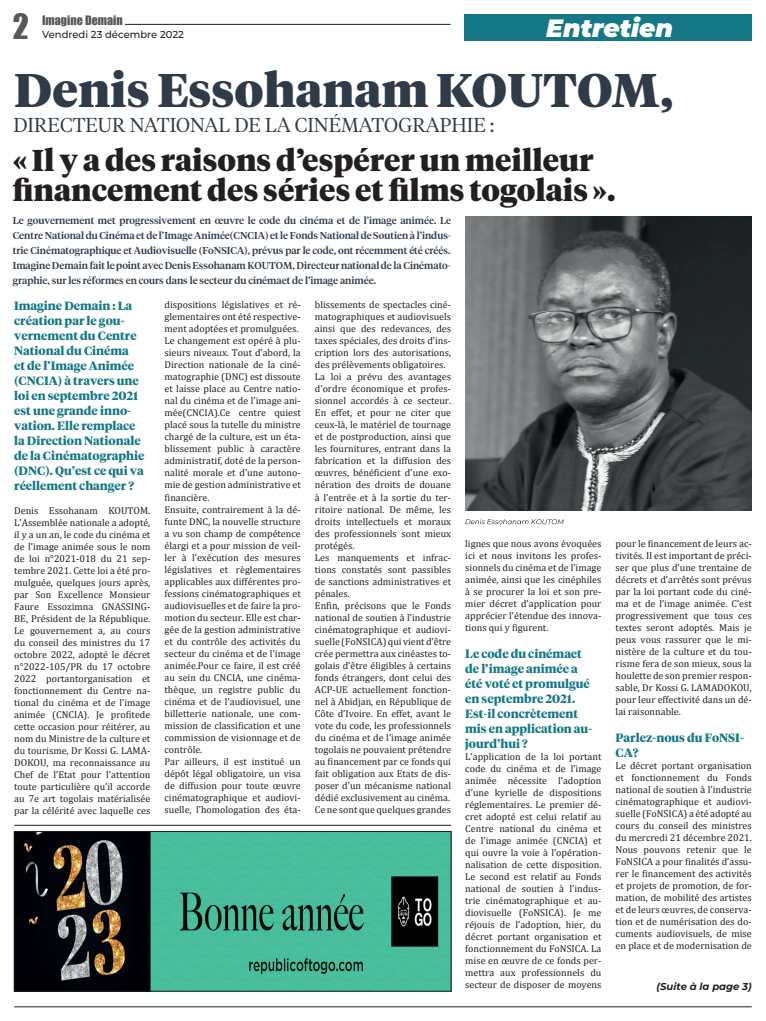
<style>
.page{position:relative;width:766px;height:1021px;background:#fff}
.page>*{position:absolute;margin:0;border:0;box-sizing:border-box;transform-origin:0 0}
.t1{font:900 47px "Tiempos Headline";color:#303b48}
.t2{font:32px "Impact";color:#57585a}
.t3{font:900 30px/30px "Tiempos Headline";color:#231f20}
.t4{font:italic 900 25px "Montserrat";color:#fff}
.t5{font:300 20px "Tiempos Headline";color:#303b48}
.t6{font:700 12px/15px "Tiempos Headline";color:#147886}
.t7{font:12px "Impact";color:#57585a}
.t8{font:10px/12px "Cambria";color:#231f20;text-align:justify}
.t9{font:500 10px/15px "Tiempos Headline";color:#313c49;text-align:justify}
.t10{font:500 10px "Montserrat";color:#231f20}
.t11{font:italic 700 10px "Montserrat";color:#231f20}
</style>
<div class="page">
<hr style="left:125px;top:24px;width:325px;height:1px;background:#231f20">
<hr style="left:14px;top:1006px;width:737px;height:1px;background:#231f20">
<div style="left:464px;top:14px;width:287px;height:27px;background:#147886"></div>
<img style="left:465px;top:216px;width:286px;height:294px">
<svg style="left:465px;top:519px;width:98px;height:5px"></svg>
<hr style="left:14px;top:824px;width:437px;height:1px;background:#231f20">
<img style="left:16px;top:833px;width:433px;height:156px">
<div style="left:14px;top:831px;width:437px;height:160px;border:1px solid #231f20"></div>
<h2 class="t2" style="left:13px;top:1px;width:18px">2</h2>
<p class="t7" style="left:42px;top:11px;width:82px">Imagine Demain</p>
<p class="t10" style="left:42px;top:28px;width:143px">Vendredi 23 décembre 2022</p>
<h3 class="t4" style="left:546px;top:12px;width:128px">Entretien</h3>
<h1 class="t1" style="left:14px;top:58px;width:660px">Denis Essohanam KOUTOM,</h1>
<h3 class="t5" style="left:13px;top:111px;width:482px">DIRECTEUR NATIONAL DE LA CINÉMATOGRAPHIE :</h3>
<h3 class="t3" style="left:13px;top:144px;width:604px">« Il y a des raisons d’espérer un meilleur financement des séries et films togolais ».</h3>
<p class="t9" style="left:13px;top:212px;width:439px">Le gouvernement met progressivement en œuvre le code du cinéma et de l’image animée. Le Centre National du Cinéma et de l’Image Animée(CNCIA) et le Fonds National de Soutien à l’indus&shy;trie Cinématographique et Audiovisuelle (FoNSICA), prévus par le code, ont récemment été créés.<br>Imagine Demain fait le point avec Denis Essohanam KOUTOM, Directeur national de la Cinémato&shy;graphie, sur les réformes en cours dans le secteur du cinémaet de l’image animée.</p>
<p class="t6" style="left:14px;top:298px;width:132px">Imagine Demain : La création par le gou&shy;vernement du Centre<br>National du Cinéma<br>et de l’Image Animée (CNCIA) à travers une loi en septembre 2021 est une grande inno&shy;vation. Elle remplace la Direction Nationale de la Cinématographie (DNC). Qu’est ce qui va réellement changer ?</p>
<p class="t8" style="left:14px;top:504px;width:138px">Denis Essohanam KOUTOM.<br>L’Assemblée nationale a adopté, il y a un an, le code du cinéma et de l’image animée sous le nom de loi n°2021-018 du 21 sep&shy;tembre 2021. Cette loi a été pro&shy;mulguée, quelques jours après, par Son Excellence Monsieur Faure Essozimna GNASSING-BE, Président de la République.<br>Le gouvernement a, au cours du conseil des ministres du 17 octobre 2022, adopté le décret n°2022-105/PR du 17 octobre 2022 portantorganisation et fonctionnement du Centre na&shy;tional du cinéma et de l’image animée (CNCIA). Je profitede cette occasion pour réitérer, au nom du Ministre de la culture et du tourisme, Dr Kossi G. LAMA-DOKOU, ma reconnaissance au Chef de l’Etat pour l’attention toute particulière qu’il accorde au 7e art togolais matérialisée par la célérité avec laquelle ces</p>
<p class="t8" style="left:164px;top:299px;width:138px;text-align:left">dispositions législatives et ré&shy;glementaires ont été respective&shy;ment adoptées et promulguées.<br>Le changement est opéré à plu&shy;sieurs niveaux. Tout d’abord, la<br>Direction nationale de la ciné&shy;matographie (DNC) est dissoute et laisse place au Centre natio&shy;nal du cinéma et de l’image ani&shy;mée(CNCIA).Ce centre quiest placé sous la tutelle du ministre chargé de la culture, est un éta&shy;blissement public à caractère administratif, doté de la person&shy;nalité morale et d’une autono&shy;mie de gestion administrative et financière.<br>Ensuite, contrairement à la dé&shy;funte DNC, la nouvelle structure a vu son champ de compétence élargi et a pour mission de veil&shy;ler à l’exécution des mesures législatives et règlementaires applicables aux différentes pro&shy;fessions cinématographiques et audiovisuelles et de faire la pro&shy;motion du secteur. Elle est char&shy;gée de la gestion administrative et du contrôle des activités du secteur du cinéma et de l’image animée.Pour ce faire, il est créé au sein du CNCIA, une cinéma&shy;thèque, un registre public du cinéma et de l’audiovisuel, une billetterie nationale, une com&shy;mission de classification et une commission de visionnage et de contrôle.<br>Par ailleurs, il est institué un dépôt légal obligatoire, un visa de diffusion pour toute œuvre cinématographique et audiovi&shy;suelle, l’homologation des éta-</p>
<p class="t8" style="left:315px;top:299px;width:138px;text-align:left">blissements de spectacles ciné&shy;matographiques et audiovisuels ainsi que des redevances, des taxes spéciales, des droits d’ins&shy;cription lors des autorisations, des prélèvements obligatoires.<br>La loi a prévu des avantages d’ordre économique et profes&shy;sionnel accordés à ce secteur.<br>En effet, et pour ne citer que ceux-là, le matériel de tournage et de postproduction, ainsi que les fournitures, entrant dans la fabrication et la diffusion des œuvres, bénéficient d’une exo&shy;nération des droits de douane à l’entrée et à la sortie du ter&shy;ritoire national. De même, les droits intellectuels et moraux des professionnels sont mieux protégés.<br>Les manquements et infrac&shy;tions constatés sont passibles de sanctions administratives et pénales.<br>Enfin, précisons que le Fonds national de soutien à l’industrie cinématographique et audiovi&shy;suelle (FoNSICA) qui vient d’être crée permettra aux cinéastes to&shy;golais d’être éligibles à certains fonds étrangers, dont celui des<br>ACP-UE actuellement fonction&shy;nel à Abidjan, en République de<br>Côte d’Ivoire. En effet, avant le vote du code, les professionnels du cinéma et de l’image animée togolais ne pouvaient prétendre au financement par ce fonds qui fait obligation aux Etats de dis&shy;poser d’un mécanisme national dédié exclusivement au cinéma.<br>Ce ne sont que quelques grandes</p>
<p class="t8" style="left:465px;top:537px;width:138px">lignes que nous avons évoquées ici et nous invitons les profes&shy;sionnels du cinéma et de l’image animée, ainsi que les cinéphiles à se procurer la loi et son pre&shy;mier décret d’application pour apprécier l’étendue des innova&shy;tions qui y figurent.</p>
<p class="t6" style="left:465px;top:645px;width:128px">Le code du cinémaet de l’image animée a été voté et promulgué en septembre 2021.<br>Est-il concrètement mis en application au&shy;jourd’hui ?</p>
<p class="t8" style="left:465px;top:750px;width:138px">L’application de la loi portant code du cinéma et de l’image animée nécessite l’adoption d’une kyrielle de dispositions réglementaires. Le premier dé&shy;cret adopté est celui relatif au Centre national du cinéma et de l’image animée (CNCIA) et qui ouvre la voie à l’opération&shy;nalisation de cette disposition.<br>Le second est relatif au Fonds national de soutien à l’indus&shy;trie cinématographique et au&shy;diovisuelle (FoNSICA). Je me réjouis de l’adoption, hier, du décret portant organisation et fonctionnement du FoNSICA. La mise en œuvre de ce fonds per&shy;mettra aux professionnels du secteur de disposer de moyens</p>
<p class="t8" style="left:615px;top:537px;width:138px">pour le financement de leurs ac&shy;tivités. Il est important de préci&shy;ser que plus d’une trentaine de décrets et d’arrêtés sont prévus par la loi portant code du ciné&shy;ma et de l’image animée. C’est progressivement que tous ces textes seront adoptés. Mais je peux vous rassurer que le mi&shy;nistère de la culture et du tou&shy;risme fera de son mieux, sous la houlette de son premier respon&shy;sable, Dr Kossi G. LAMADOKOU, pour leur effectivité dans un dé&shy;lai raisonnable.</p>
<p class="t6" style="left:615px;top:729px;width:130px">Parlez-nous du FoNSI-<br>CA?</p>
<p class="t8" style="left:615px;top:759px;width:138px">Le décret portant organisation et fonctionnement du Fonds national de soutien à l’industrie cinématographique et audiovi&shy;suelle (FoNSICA) a été adopté au cours du conseil des ministres du mercredi 21 décembre 2021.<br>Nous pouvons retenir que le FoNSICA a pour finalités d’assu&shy;rer le financement des activités et projets de promotion, de for&shy;mation, de mobilité des artistes et de leurs œuvres, de conserva&shy;tion et de numérisation des do&shy;cuments audiovisuels, de mise en place et de modernisation de</p>
<p class="t11" style="left:656px;top:979px;width:97px">(Suite à la page 3)</p>
</div>
